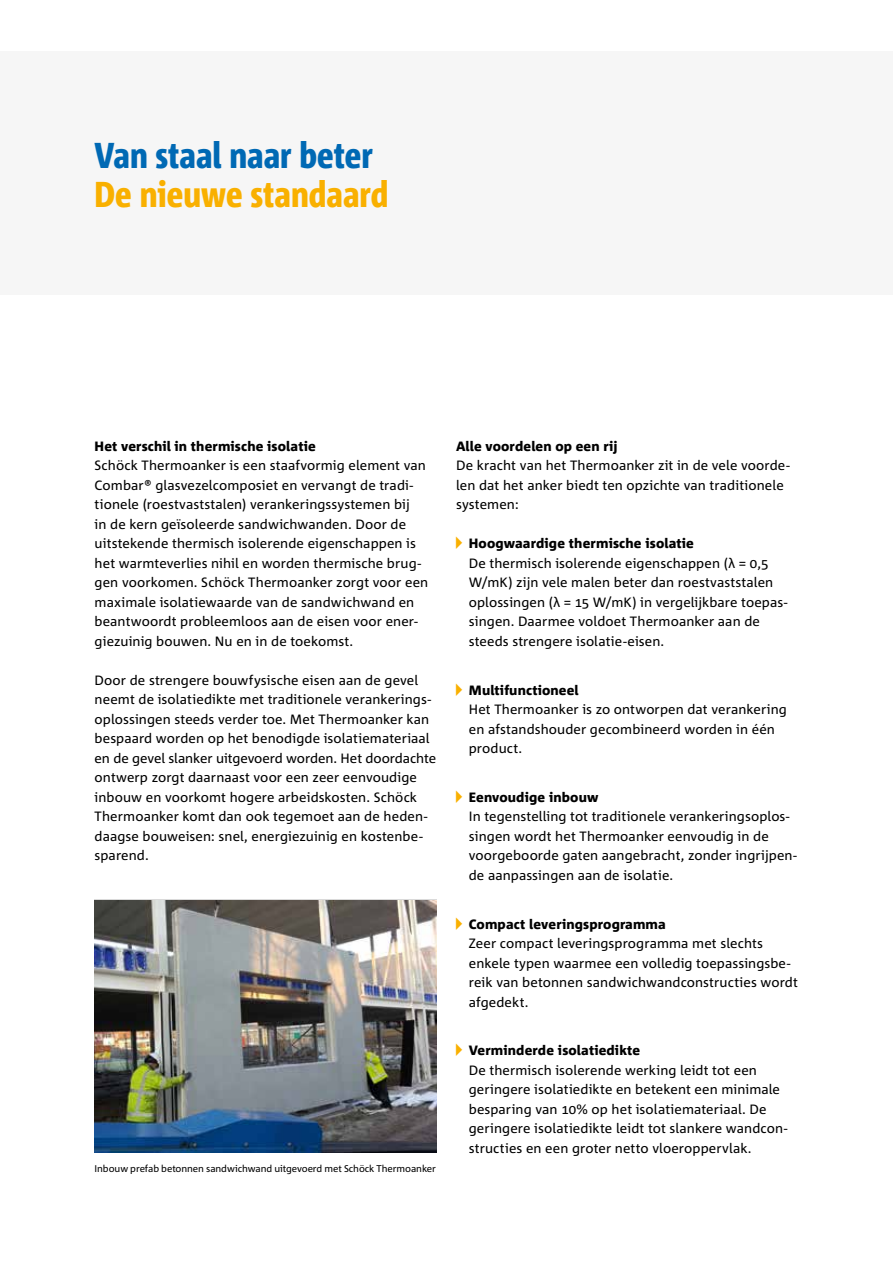
<style>
.page{position:relative;width:893px;height:1263px;background:#fff}
.page>*{position:absolute;margin:0;border:0;box-sizing:border-box;transform-origin:0 0}
.t1{font:800 36px "Corpid E1 s Cd";color:#0069b4}
.t2{font:800 36px "Corpid E1 s Cd";color:#f9b000}
.t3{font:13.5px/19.5px "Corpid E1 s";letter-spacing:.005em;color:#000}
.t4{font:800 13.5px "Corpid E1 s";letter-spacing:.01em;color:#000}
.t5{font:9.75px "Corpid E1 s";letter-spacing:-.01em;color:#000}
.s1{font-family:"Spe Schoeck";font-size:15px;color:#f9b000}
.s2{font-weight:800}
</style>
<div class="page">
<div style="left:0;top:51px;width:893px;height:244px;background:#f6f6f6"></div>
<img style="left:95px;top:900px;width:342px;height:253px">
<h1 class="t1" style="left:95px;top:133px;width:280px">Van staal naar beter</h1>
<h1 class="t2" style="left:95px;top:172px;width:295px">De nieuwe standaard</h1>
<p class="t4" style="left:95px;top:438px;width:223px">Het verschil in thermische isolatie</p>
<p class="t3" style="left:95px;top:455px;width:335px">Schöck Thermoanker is een staafvormig element van Combar® glasvezelcomposiet en vervangt de tradi&shy;tionele (roestvaststalen) verankeringssystemen bij<br>in de kern geïsoleerde sandwichwanden. Door de uitstekende thermisch isolerende eigenschappen is het warmteverlies nihil en worden thermische brug&shy;gen voorkomen. Schöck Thermoanker zorgt voor een maximale isolatiewaarde van de sandwichwand en beantwoordt probleemloos aan de eisen voor ener&shy;giezuinig bouwen. Nu en in de toekomst.</p>
<p class="t3" style="left:95px;top:670px;width:343px">Door de strengere bouwfysische eisen aan de gevel neemt de isolatiedikte met traditionele verankerings&shy;oplossingen steeds verder toe. Met Thermoanker kan bespaard worden op het benodigde isolatiemateriaal en de gevel slanker uitgevoerd worden. Het doordachte ontwerp zorgt daarnaast voor een zeer eenvoudige inbouw en voorkomt hogere arbeidskosten. Schöck Thermoanker komt dan ook tegemoet aan de heden&shy;daagse bouweisen: snel, energiezuinig en kostenbe&shy;sparend.</p>
<p class="t5" style="left:95px;top:1163px;width:343px">Inbouw prefab betonnen sandwichwand uitgevoerd met Schöck Thermoanker</p>
<p class="t4" style="left:456px;top:437px;width:163px">Alle voordelen op een rij</p>
<p class="t3" style="left:456px;top:455px;width:335px">De kracht van het Thermoanker zit in de vele voorde&shy;len dat het anker biedt ten opzichte van traditionele systemen:</p>
<p class="t3" style="left:469px;top:533px;width:320px;text-indent:-13px"><span class="s1">—</span> <span class="s2">Hoogwaardige thermische isolatie<br></span>De thermisch isolerende eigenschappen (λ = 0,5<br>W/mK) zijn vele malen beter dan roestvaststalen oplossingen (λ = 15 W/mK) in vergelijkbare toepas&shy;singen. Daarmee voldoet Thermoanker aan de steeds strengere isolatie-eisen.</p>
<p class="t3" style="left:469px;top:680px;width:320px;text-indent:-13px"><span class="s1">—</span> <span class="s2">Multifunctioneel<br></span>Het Thermoanker is zo ontworpen dat verankering en afstandshouder gecombineerd worden in één product.</p>
<p class="t3" style="left:469px;top:787px;width:330px;text-indent:-13px"><span class="s1">—</span> <span class="s2">Eenvoudige inbouw<br></span>In tegenstelling tot traditionele verankeringsoplos&shy;singen wordt het Thermoanker eenvoudig in de voorgeboorde gaten aangebracht, zonder ingrijpen&shy;de aanpassingen aan de isolatie.</p>
<p class="t3" style="left:469px;top:914px;width:331px;text-indent:-13px"><span class="s1">—</span> <span class="s2">Compact leveringsprogramma<br></span>Zeer compact leveringsprogramma met slechts enkele typen waarmee een volledig toepassingsbe&shy;reik van betonnen sandwichwandconstructies wordt afgedekt.</p>
<p class="t3" style="left:469px;top:1040px;width:320px;text-indent:-13px"><span class="s1">—</span> <span class="s2">Verminderde isolatiedikte<br></span>De thermisch isolerende werking leidt tot een geringere isolatiedikte en betekent een minimale besparing van 10% op het isolatiemateriaal. De geringere isolatiedikte leidt tot slankere wandcon&shy;structies en een groter netto vloeroppervlak.</p>
</div>
